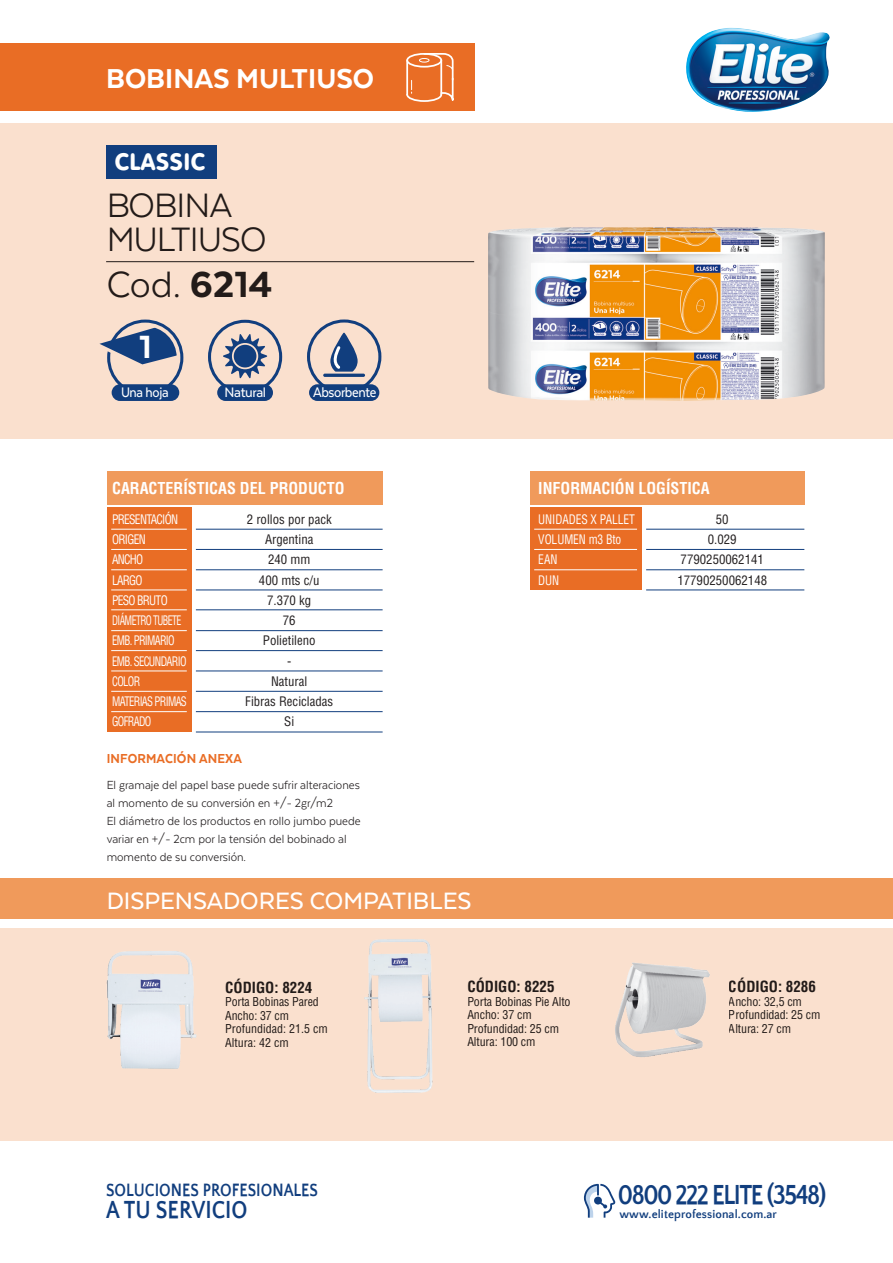
<style>
.page{position:relative;width:893px;height:1263px;background:#fff}
.page>*{position:absolute;margin:0;border:0;box-sizing:border-box;transform-origin:0 0}
.t1{font:42px "Texta";color:#231f20}
.t2{font:39px/34.5px "Texta";letter-spacing:-.025em;color:#231f20}
.t3{font:800 37.05px "Texta";color:#fff}
.t4{font:800 31.5px "Texta";color:#fff}
.t5{font:700 28.35px "Quattrocento Sans";letter-spacing:-.06em;color:#113e7e;scale:.85 1}
.t6{font:500 27.3px "Texta";color:#fff}
.t7{font:700 25.5px "Quattrocento Sans";color:#113e7e;scale:.85 1}
.t8{font:23.4px "VAG Rounded BT";letter-spacing:.025em;color:#fff}
.t9{font:700 18.45px "Quattrocento Sans";color:#113e7e;scale:.85 1}
.t10{font:700 condensed 16.05px "Helvetica LT Std";color:#fff}
.t11{font:500 16.05px "Texta";letter-spacing:-.025em;color:#fff;scale:.9 1}
.t12{font:500 15.9px "Texta";letter-spacing:-.025em;color:#fff;scale:.9 1}
.t13{font:500 15.75px "Texta";letter-spacing:-.025em;color:#fff;scale:.95 1}
.t14{font:700 condensed 15px "Helvetica LT Std";color:#231f20}
.t15{font:800 15px "Texta";letter-spacing:.01em;color:#e96d25;scale:.95 1}
.t16{font:13.5px/18px "Texta";color:#231f20;scale:.95 1}
.t17{font:condensed 12.75px/20.2px "Helvetica LT Std";color:#231f20;text-align:center}
.t18{font:condensed 12.75px/20.2px "Helvetica LT Std";letter-spacing:-.06em;color:#fff;scale:.9 1}
.t19{font:condensed 12.75px/20.2px "Helvetica LT Std";letter-spacing:-.005em;color:#fff;scale:.9 1}
.t20{font:condensed 12px/13.5px "Helvetica LT Std";letter-spacing:-.01em;color:#231f20}
.t21{font:700 11.85px "Quattrocento Sans";letter-spacing:.01em;color:#113e7e}
.s1{font-weight:800}
</style>
<div class="page">
<div style="left:0;top:928px;width:893px;height:213px;background:#fae0ce"></div>
<div style="left:0;top:123px;width:893px;height:316px;background:#fae0ce"></div>
<div style="left:0;top:878px;width:893px;height:41px;background:#f09a5b"></div>
<img style="left:488px;top:227px;width:337px;height:174px">
<hr style="left:196px;top:529px;width:187px;height:1px;background:#113e7e">
<hr style="left:196px;top:549px;width:187px;height:1px;background:#113e7e">
<hr style="left:196px;top:569px;width:187px;height:1px;background:#113e7e">
<hr style="left:196px;top:590px;width:187px;height:1px;background:#113e7e">
<hr style="left:196px;top:609px;width:187px;height:1px;background:#113e7e">
<hr style="left:196px;top:630px;width:187px;height:1px;background:#113e7e">
<hr style="left:196px;top:650px;width:187px;height:1px;background:#113e7e">
<hr style="left:196px;top:671px;width:187px;height:1px;background:#113e7e">
<hr style="left:196px;top:691px;width:187px;height:1px;background:#113e7e">
<hr style="left:196px;top:711px;width:187px;height:1px;background:#113e7e">
<hr style="left:196px;top:732px;width:187px;height:1px;background:#113e7e">
<div style="left:107px;top:507px;width:84px;height:225px;background:#e96d25"></div>
<div style="left:107px;top:471px;width:276px;height:33px;background:#f09a5b"></div>
<hr style="left:111px;top:529px;width:76px;height:1px;background:#fff">
<hr style="left:111px;top:549px;width:76px;height:1px;background:#fff">
<hr style="left:111px;top:569px;width:76px;height:1px;background:#fff">
<hr style="left:111px;top:589px;width:76px;height:1px;background:#fff">
<hr style="left:111px;top:609px;width:76px;height:1px;background:#fff">
<hr style="left:111px;top:630px;width:76px;height:1px;background:#fff">
<hr style="left:111px;top:650px;width:76px;height:1px;background:#fff">
<hr style="left:111px;top:670px;width:76px;height:1px;background:#fff">
<hr style="left:111px;top:691px;width:76px;height:1px;background:#fff">
<hr style="left:111px;top:711px;width:76px;height:1px;background:#fff">
<hr style="left:646px;top:529px;width:158px;height:1px;background:#113e7e">
<hr style="left:646px;top:549px;width:158px;height:1px;background:#113e7e">
<hr style="left:646px;top:569px;width:158px;height:1px;background:#113e7e">
<hr style="left:646px;top:590px;width:158px;height:1px;background:#113e7e">
<div style="left:530px;top:507px;width:112px;height:83px;background:#e96d25"></div>
<div style="left:530px;top:471px;width:274px;height:33px;background:#f09a5b"></div>
<hr style="left:534px;top:529px;width:103px;height:1px;background:#fff">
<hr style="left:534px;top:549px;width:103px;height:1px;background:#fff">
<hr style="left:534px;top:569px;width:103px;height:1px;background:#fff">
<hr style="left:106px;top:261px;width:368px;height:1px;background:#231f20">
<svg style="left:99px;top:319px;width:85px;height:78px"></svg>
<div style="left:112px;top:384px;width:67px;height:17px;background:#113e7e;border-radius:8px"></div>
<div style="left:208px;top:320px;width:74px;height:74px;border:3px solid #113e7e;border-radius:50%"></div>
<svg style="left:223px;top:334px;width:45px;height:45px"></svg>
<div style="left:217px;top:384px;width:56px;height:17px;background:#113e7e;border-radius:8px"></div>
<div style="left:307px;top:319px;width:74px;height:75px;border:3px solid #113e7e;border-radius:50%"></div>
<hr style="left:323px;top:374px;width:42px;height:3px;background:#113e7e;border-radius:2px">
<svg style="left:330px;top:333px;width:28px;height:39px"></svg>
<div style="left:309px;top:384px;width:70px;height:17px;background:#113e7e;border-radius:8px"></div>
<div style="left:106px;top:145px;width:110px;height:34px;background:#113e7e"></div>
<div style="left:0;top:43px;width:474px;height:68px;background:#e96d25"></div>
<img style="left:686px;top:28px;width:144px;height:84px">
<svg style="left:584px;top:1184px;width:31px;height:34px"></svg>
<svg style="left:406px;top:53px;width:48px;height:49px"></svg>
<img style="left:106px;top:951px;width:91px;height:118px">
<img style="left:364px;top:939px;width:69px;height:154px">
<img style="left:615px;top:962px;width:95px;height:95px">
<h3 class="t4" style="left:106px;top:62px;width:270px">BOBINAS MULTIUSO</h3>
<h3 class="t8" style="left:115px;top:147px;width:92px">CLASSIC</h3>
<h2 class="t2" style="left:106px;top:187px;width:162px">BOBINA<br>MULTIUSO</h2>
<h1 class="t1" style="left:106px;top:263px;width:168px">Cod. <span class="s1">6214</span></h1>
<h3 class="t3" style="left:139px;top:328px;width:14px">1</h3>
<p class="t12" style="left:121px;top:384px;width:54px">Una hoja</p>
<p class="t13" style="left:225px;top:384px;width:45px">Natural</p>
<p class="t11" style="left:313px;top:384px;width:72px">Absorbente</p>
<p class="t10" style="left:112px;top:478px;width:234px">CARACTERÍSTICAS DEL PRODUCTO</p>
<p class="t18" style="left:112px;top:509px;width:85px">PRESENTACIÓN<br>ORIGEN<br>ANCHO<br>LARGO<br>PESO BRUTO<br>DIÁMETRO TUBETE<br>EMB. PRIMARIO<br>EMB. SECUNDARIO<br>COLOR<br>MATERIAS PRIMAS<br>GOFRADO</p>
<p class="t17" style="left:677px;top:509px;width:91px">50<br>0.029<br>7790250062141<br>17790250062148</p>
<p class="t10" style="left:538px;top:478px;width:173px">INFORMACIÓN LOGÍSTICA</p>
<p class="t19" style="left:538px;top:509px;width:109px">UNIDADES X PALLET<br>VOLUMEN m3 Bto<br>EAN<br>DUN</p>
<p class="t17" style="left:245px;top:509px;width:89px">2 rollos por pack<br>Argentina<br>240 mm<br>400 mts c/u<br>7.370 kg<br>76<br>Polietileno<br>-<br>Natural<br>Fibras Recicladas<br>Si</p>
<p class="t15" style="left:107px;top:750px;width:144px">INFORMACIÓN ANEXA</p>
<p class="t16" style="left:107px;top:775px;width:269px">El gramaje del papel base puede sufrir alteraciones al momento de su conversión en +/- 2gr/m2<br>El diámetro de los productos en rollo jumbo puede variar en +/- 2cm por la tensión del bobinado al momento de su conversión.</p>
<h3 class="t6" style="left:107px;top:886px;width:366px">DISPENSADORES COMPATIBLES</h3>
<p class="t14" style="left:225px;top:978px;width:89px">CÓDIGO: 8224</p>
<p class="t20" style="left:225px;top:995px;width:104px">Porta Bobinas Pared<br>Ancho: 37 cm<br>Profundidad: 21.5 cm<br>Altura: 42 cm</p>
<p class="t14" style="left:467px;top:977px;width:89px">CÓDIGO: 8225</p>
<p class="t20" style="left:467px;top:995px;width:105px">Porta Bobinas Pie Alto<br>Ancho: 37 cm<br>Profundidad: 25 cm<br>Altura: 100 cm</p>
<p class="t14" style="left:729px;top:977px;width:89px">CÓDIGO: 8286</p>
<p class="t20" style="left:729px;top:995px;width:93px">Ancho: 32,5 cm<br>Profundidad: 25 cm<br>Altura: 27 cm</p>
<h3 class="t9" style="left:106px;top:1181px;width:251px">SOLUCIONES PROFESIONALES</h3>
<h3 class="t7" style="left:106px;top:1196px;width:168px">A TU SERVICIO</h3>
<h3 class="t5" style="left:618px;top:1180px;width:247px">0800 222 ELITE (3548)</h3>
<p class="t21" style="left:619px;top:1208px;width:159px">www.eliteprofessional.com.ar</p>
</div>
